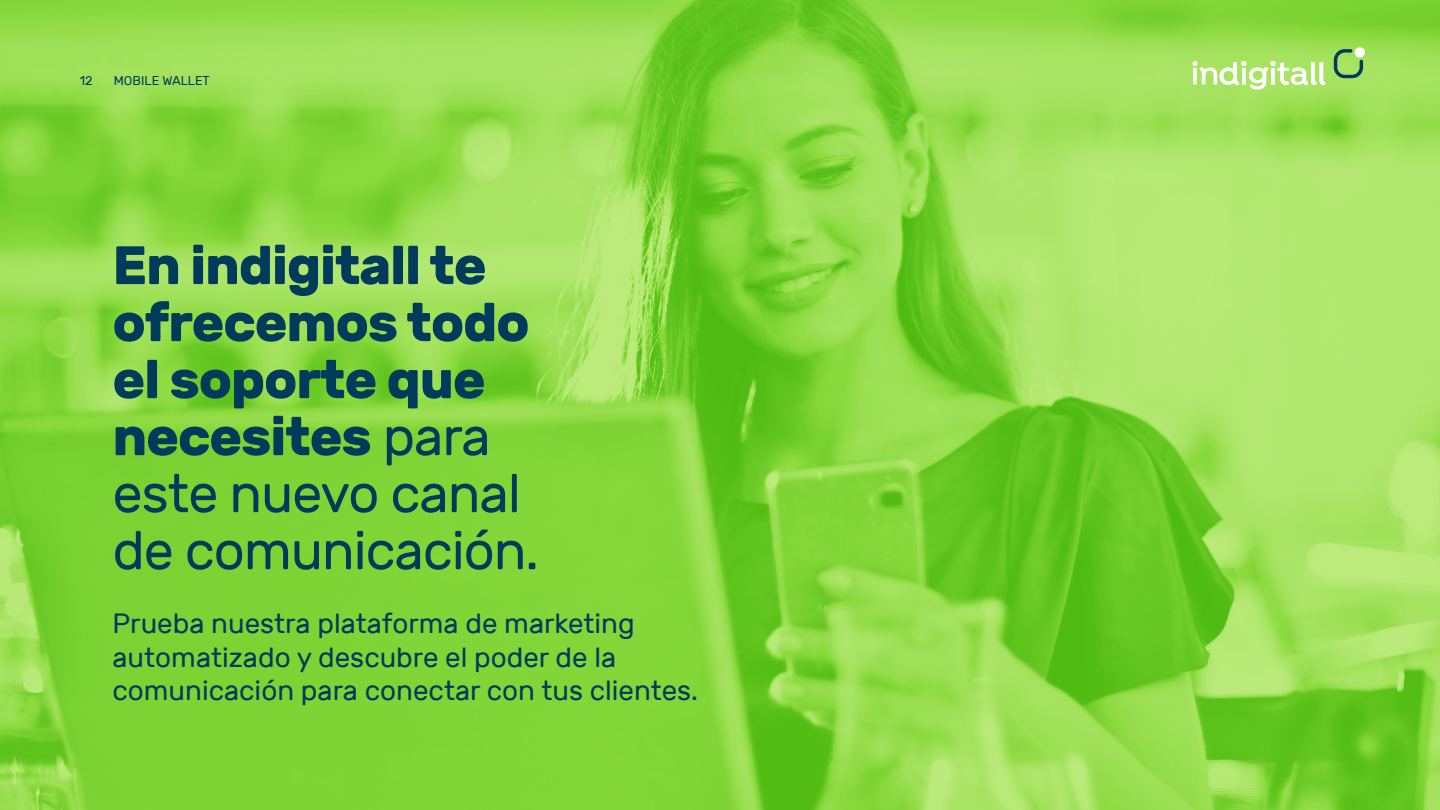
<style>
.page{position:relative;width:1440px;height:810px;background:#fff}
.page>*{position:absolute;margin:0;border:0;box-sizing:border-box;transform-origin:0 0}
.t1{font:700 54px/57px "Rubik";letter-spacing:-.02em;color:#003b5c}
.t2{font:27.75px/33.3px "Rubik";color:#003b5c}
.t3{font:12.75px "Rubik";color:#003b5c}
.s1{font-weight:400}
</style>
<div class="page">
<img style="left:0;top:0;width:1440px;height:810px">
<svg style="left:1192px;top:61px;width:133px;height:28px"></svg>
<svg style="left:1355px;top:47px;width:10px;height:11px"></svg>
<svg style="left:1334px;top:49px;width:29px;height:29px"></svg>
<p class="t3" style="left:80px;top:73px;width:14px">12</p>
<p class="t3" style="left:114px;top:73px;width:98px">MOBILE WALLET</p>
<h1 class="t1" style="left:112px;top:237px;width:428px">En indigitall te ofrecemos todo el soporte que necesites <span class="s1">para este nuevo canal de comunicación.</span></h1>
<p class="t2" style="left:112px;top:608px;width:587px">Prueba nuestra plataforma de marketing automatizado y descubre el poder de la comunicación para conectar con tus clientes.</p>
</div>
